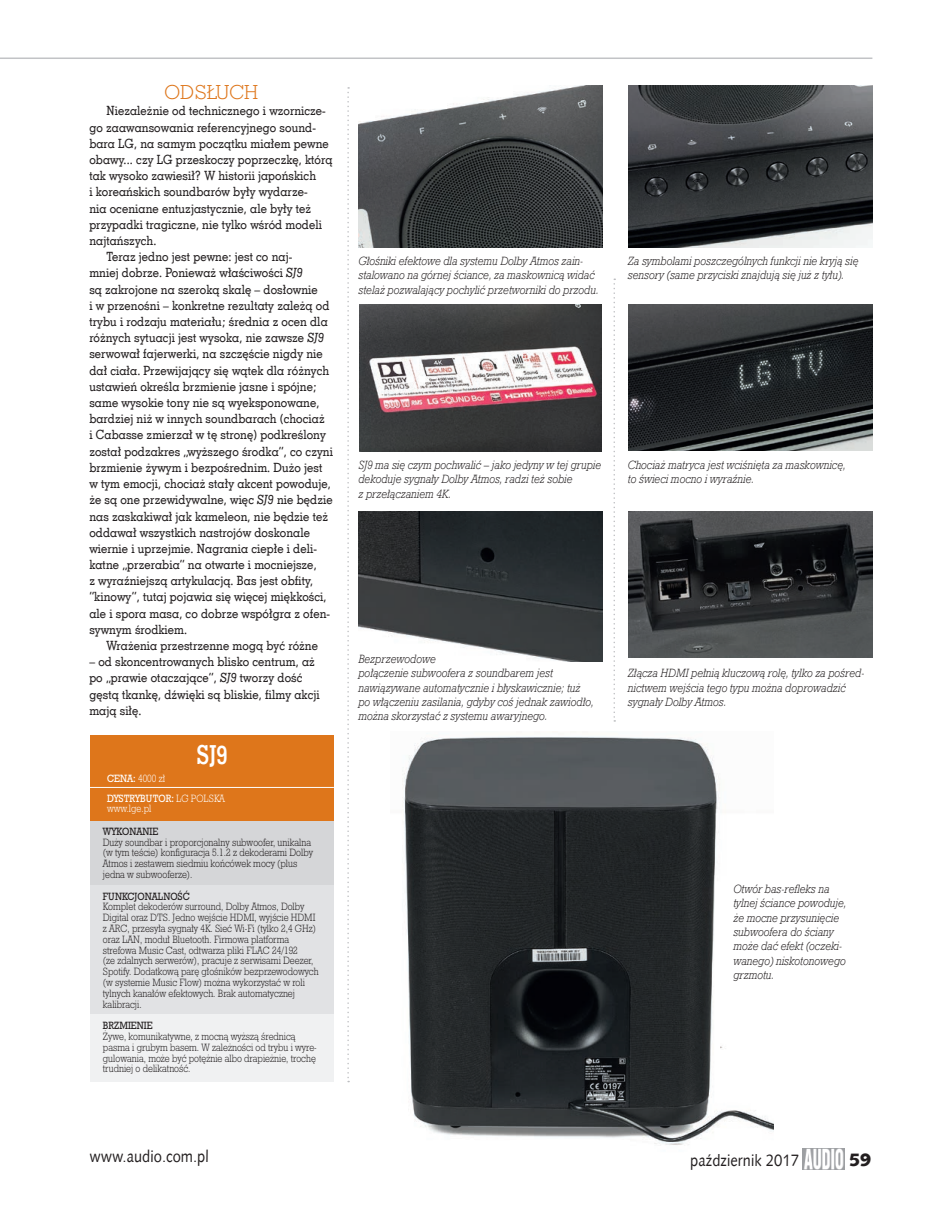
<style>
.page{position:relative;width:936px;height:1212px;background:#fff}
.page>*{position:absolute;margin:0;border:0;box-sizing:border-box;transform-origin:0 0}
.t1{font:26.25px "Geo Slab 703 Bd EU";color:#fff;scale:.8 1}
.t2{font:18px "Geo Slab 703 Lt PL";color:#de761b}
.t3{font:18px "Humanst 531 Blk EU";color:#231f20}
.t4{font:16.5px "Humanst 531 EU";color:#231f20;scale:.9 1}
.t5{font:12.75px/16.2px "Geo Slab 703 Md EU";letter-spacing:.01em;color:#231f20;scale:.9 1}
.t6{font:italic 12px/14.4px "Geo Slab 712 Lt EU";color:#231f20;scale:.9 1}
.t7{font:9px/10.8px "Geo Slb 712 Lt PL";color:#231f20;scale:.9 1}
.t8{font:9px "Geo Slb 712 Md PL";color:#231f20;scale:.9 1}
.t9{font:9px "Geo Slb 712 Lt PL";color:#fff;scale:.9 1}
.t10{font:9px "Geo Slb 712 Md PL";color:#fff;scale:.9 1}
.s1{font-style:italic}
.s2{font-family:"Geo Slb 712 Md PL"}
.s3{font-family:"Geo Slb 712 Lt PL"}
</style>
<div class="page">
<hr style="left:0;top:58px;width:872px;height:1px;background:#c2c3c6">
<img style="left:802px;top:1148px;width:42px;height:21px">
<img style="left:402px;top:737px;width:371px;height:408px">
<div style="left:90px;top:885px;width:244px;height:196px;background:#f0f1f2"></div>
<div style="left:90px;top:821px;width:244px;height:193px;background:#e1e2e4"></div>
<div style="left:90px;top:820px;width:244px;height:65px;background:#d5d6d8"></div>
<div style="left:90px;top:735px;width:244px;height:85px;background:#de761b"></div>
<hr style="left:90px;top:787px;width:244px;height:1px;background:#fff">
<svg style="left:347px;top:87px;width:2px;height:995px"></svg>
<svg style="left:613px;top:279px;width:2px;height:443px"></svg>
<img style="left:359px;top:85px;width:243px;height:162px">
<img style="left:360px;top:304px;width:241px;height:147px">
<img style="left:628px;top:85px;width:244px;height:162px">
<img style="left:628px;top:305px;width:244px;height:146px">
<img style="left:628px;top:512px;width:244px;height:145px">
<img style="left:359px;top:512px;width:243px;height:150px">
<h2 class="t2" style="left:164px;top:80px;width:95px">ODSŁUCH</h2>
<p class="t5" style="left:106px;top:103px;width:245px">Niezależnie od technicznego i wzornicze-</p>
<p class="t5" style="left:89px;top:119px;width:253px">go zaawansowania referencyjnego sound-</p>
<p class="t5" style="left:89px;top:135px;width:267px">bara LG, na samym początku miałem pewne</p>
<p class="t5" style="left:89px;top:151px;width:272px">obawy... czy LG przeskoczy poprzeczkę, którą</p>
<p class="t5" style="left:89px;top:167px;width:253px">tak wysoko zawiesił? W historii japońskich</p>
<p class="t5" style="left:89px;top:184px;width:244px">i koreańskich soundbarów były wydarze-</p>
<p class="t5" style="left:89px;top:200px;width:248px">nia oceniane entuzjastycznie, ale były też</p>
<p class="t5" style="left:89px;top:216px;width:260px">przypadki tragiczne, nie tylko wśród modeli</p>
<p class="t5" style="left:89px;top:232px;width:76px">najtańszych.</p>
<p class="t5" style="left:106px;top:248px;width:208px">Teraz jedno jest pewne: jest co naj-</p>
<p class="t5" style="left:89px;top:265px;width:239px">mniej dobrze. Ponieważ właściwości <span class="s1">SJ9</span></p>
<p class="t5" style="left:89px;top:281px;width:255px">są zakrojone na szeroką skalę – dosłownie</p>
<p class="t5" style="left:89px;top:297px;width:268px">i w przenośni – konkretne rezultaty zależą od</p>
<p class="t5" style="left:89px;top:313px;width:266px">trybu i rodzaju materiału; średnia z ocen dla</p>
<p class="t5" style="left:89px;top:329px;width:262px">różnych sytuacji jest wysoka, nie zawsze <span class="s1">SJ9</span></p>
<p class="t5" style="left:89px;top:346px;width:261px">serwował fajerwerki, na szczęście nigdy nie</p>
<p class="t5" style="left:89px;top:362px;width:268px">dał ciała. Przewijający się wątek dla różnych</p>
<p class="t5" style="left:89px;top:378px;width:254px">ustawień określa brzmienie jasne i spójne;</p>
<p class="t5" style="left:89px;top:394px;width:257px">same wysokie tony nie są wyeksponowane,</p>
<p class="t5" style="left:89px;top:410px;width:263px">bardziej niż w innych soundbarach (chociaż</p>
<p class="t5" style="left:89px;top:427px;width:264px">i Cabasse zmierzał w tę stronę) podkreślony</p>
<p class="t5" style="left:89px;top:443px;width:272px">został podzakres „wyższego środka”, co czyni</p>
<p class="t5" style="left:89px;top:459px;width:260px">brzmienie żywym i bezpośrednim. Dużo jest</p>
<p class="t5" style="left:89px;top:475px;width:270px">w tym emocji, chociaż stały akcent powoduje,</p>
<p class="t5" style="left:89px;top:492px;width:272px">że są one przewidywalne, więc <span class="s1">SJ9</span> nie będzie</p>
<p class="t5" style="left:89px;top:508px;width:267px">nas zaskakiwał jak kameleon, nie będzie też</p>
<p class="t5" style="left:89px;top:524px;width:247px">oddawał wszystkich nastrojów doskonale</p>
<p class="t5" style="left:89px;top:540px;width:254px">wiernie i uprzejmie. Nagrania ciepłe i deli-</p>
<p class="t5" style="left:89px;top:556px;width:254px">katne „przerabia” na otwarte i mocniejsze,</p>
<p class="t5" style="left:89px;top:572px;width:250px">z wyraźniejszą artykulacją. Bas jest obfity,</p>
<p class="t5" style="left:89px;top:589px;width:265px">“kinowy”, tutaj pojawia się więcej miękkości,</p>
<p class="t5" style="left:89px;top:605px;width:269px">ale i spora masa, co dobrze współgra z ofen-</p>
<p class="t5" style="left:89px;top:621px;width:110px">sywnym środkiem.</p>
<p class="t5" style="left:106px;top:637px;width:236px">Wrażenia przestrzenne mogą być różne</p>
<p class="t5" style="left:89px;top:653px;width:257px">– od skoncentrowanych blisko centrum, aż po „prawie otaczające”, <span class="s1">SJ9</span> tworzy dość gęstą tkankę, dźwięki są bliskie, filmy akcji mają siłę.</p>
<h1 class="t1" style="left:196px;top:738px;width:41px">SJ9</h1>
<p class="t9" style="left:107px;top:772px;width:66px"><span class="s2">CENA:</span> 4000 zł</p>
<p class="t10" style="left:107px;top:791px;width:132px">DYSTRYBUTOR: <span class="s3">LG POLSKA</span></p>
<p class="t9" style="left:107px;top:802px;width:51px">www.lge.pl</p>
<p class="t8" style="left:103px;top:825px;width:63px">WYKONANIE</p>
<p class="t7" style="left:103px;top:836px;width:235px">Duży soundbar i proporcjonalny subwoofer, unikalna (w tym teście) konfiguracja 5.1.2 z dekoderami Dolby Atmos i zestawem siedmiu końcówek mocy (plus jedna w subwooferze).</p>
<p class="t8" style="left:103px;top:889px;width:98px">FUNKCJONALNOŚĆ</p>
<p class="t7" style="left:103px;top:901px;width:241px">Komplet dekoderów surround, Dolby Atmos, Dolby Digital oraz DTS. Jedno wejście HDMI, wyjście HDMI z ARC, przesyła sygnały 4K. Sieć Wi-Fi (tylko 2,4 GHz) oraz LAN, moduł Bluetooth. Firmowa platforma strefowa Music Cast, odtwarza pliki FLAC 24/192<br>(ze zdalnych serwerów), pracuje z serwisami Deezer, Spotify. Dodatkową parę głośników bezprzewodowych (w systemie Music Flow) można wykorzystać w roli tylnych kanałów efektowych. Brak automatycznej kalibracji.</p>
<p class="t8" style="left:103px;top:1019px;width:57px">BRZMIENIE</p>
<p class="t7" style="left:103px;top:1031px;width:239px">Żywe, komunikatywne, z mocną wyższą średnicą pasma i grubym basem. W zależności od trybu i wyre&shy;gulowania, może być potężnie albo drapieżnie, trochę trudniej o delikatność.</p>
<p class="t6" style="left:359px;top:253px;width:268px">Głośniki efektowe dla systemu Dolby Atmos zain&shy;stalowano na górnej ściance, za maskownicą widać stelaż pozwalający pochylić przetworniki do przodu.</p>
<p class="t6" style="left:628px;top:253px;width:258px">Za symbolami poszczególnych funkcji nie kryją się sensory (same przyciski znajdują się już z tyłu).</p>
<p class="t6" style="left:359px;top:457px;width:271px">SJ9 ma się czym pochwalić – jako jedyny w tej grupie dekoduje sygnały Dolby Atmos, radzi też sobie<br>z przełączaniem 4K.</p>
<p class="t6" style="left:628px;top:457px;width:243px">Chociaż matryca jest wciśnięta za maskownicę, to świeci mocno i wyraźnie.</p>
<p class="t6" style="left:359px;top:651px;width:263px">Bezprzewodowe<br>połączenie subwoofera z soundbarem jest nawiązywane automatycznie i błyskawicznie; tuż po włączeniu zasilania, gdyby coś jednak zawiodło, można skorzystać z systemu awaryjnego.</p>
<p class="t6" style="left:628px;top:666px;width:264px">Złącza HDMI pełnią kluczową rolę, tylko za pośred&shy;nictwem wejścia tego typu można doprowadzić sygnały Dolby Atmos.</p>
<p class="t6" style="left:733px;top:881px;width:127px">Otwór bas-refleks na tylnej ściance powoduje, że mocne przysunięcie subwoofera do ściany może dać efekt (oczeki&shy;wanego) niskotonowego grzmotu.</p>
<p class="t4" style="left:89px;top:1146px;width:134px">www.audio.com.pl</p>
<p class="t4" style="left:690px;top:1149px;width:122px">październik 2017</p>
<h2 class="t3" style="left:849px;top:1148px;width:24px">59</h2>
</div>
